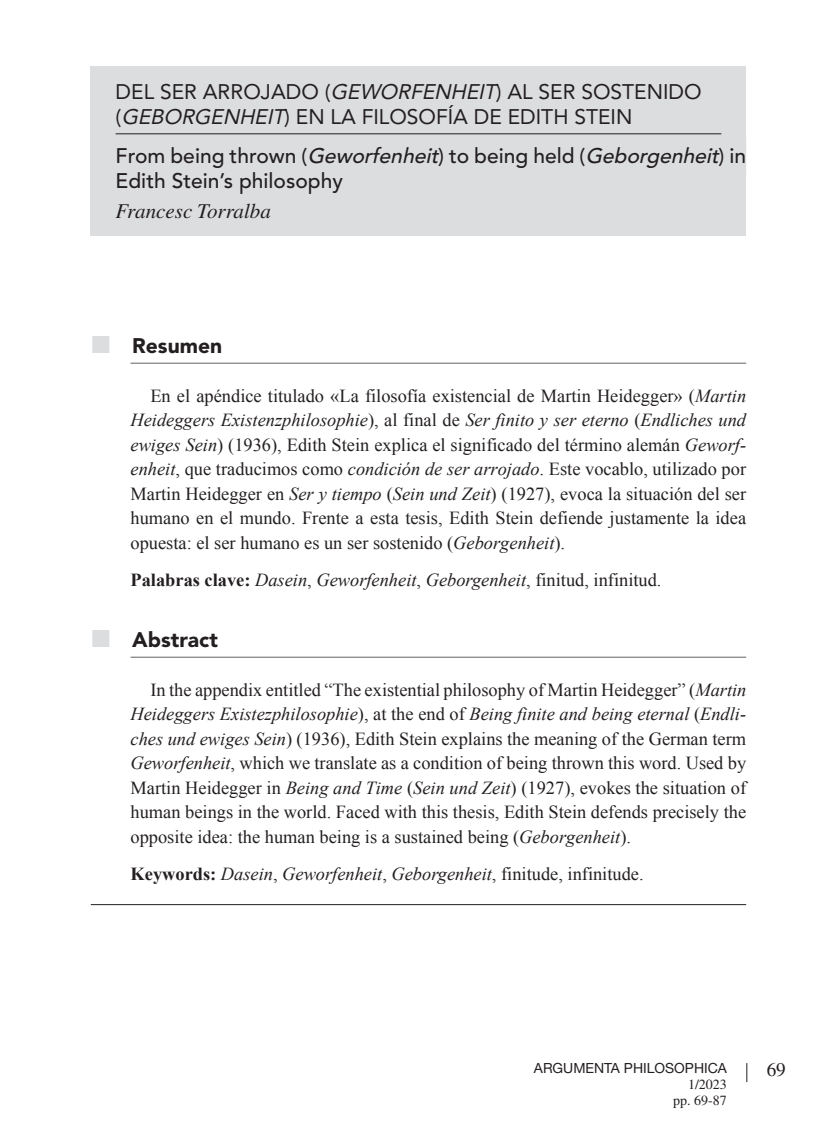
<style>
.page{position:relative;width:837px;height:1134px;background:#fff}
.page>*{position:absolute;margin:0;border:0;box-sizing:border-box;transform-origin:0 0}
.t1{font:21px/24.5px "Avenir LT Std";color:#231f20}
.t2{font:500 21px/24.5px "Avenir LT Std";color:#231f20}
.t3{font:900 21px "Avenir LT Std";color:#231f20}
.t4{font:italic 21px "Times LT Std";color:#231f20}
.t5{font:19.25px "Times LT Std";color:#231f20}
.t6{font:18.38px/24.5px "Times New Roman";color:#231f20;text-align:justify}
.t7{font:italic 18.38px "Times New Roman";color:#231f20}
.t8{font:14px "Helvetica Neue LT Std";color:#231f20}
.t9{font:14px/15.8px "Times LT Std";color:#231f20;text-align:right}
.s1{font-style:italic}
.s2{color:#dcdddf}
.s3{font-weight:700;font-style:normal}
.s4{font-style:normal}
</style>
<div class="page">
<svg style="left:746px;top:1063px;width:1px;height:19px"></svg>
<hr style="left:130px;top:363px;width:616px;height:1px;background:#636366">
<hr style="left:130px;top:657px;width:616px;height:1px;background:#636366">
<hr style="left:91px;top:904px;width:655px;height:1px;background:#231f20">
<div style="left:91px;top:66px;width:655px;height:169px;background:#dcdddf"></div>
<hr style="left:116px;top:134px;width:605px;height:1px;background:#231f20">
<p class="t1" style="left:116px;top:80px;width:587px">DEL SER ARROJADO (<span class="s1">GEWORFENHEIT</span>) AL SER SOSTENIDO (<span class="s1">GEBORGENHEIT</span>) EN LA FILOSOFÍA DE EDITH STEIN</p>
<p class="t2" style="left:116px;top:144px;width:631px">F ro m b e i n g t h row n ( <span class="s1">Geworfenheit</span>) t o b e i n g h e l d ( <span class="s1">Geborgenheit</span>) i n<br>Edith Stein’s philosophy</p>
<p class="t4" style="left:116px;top:200px;width:157px">Francesc Torralba</p>
<p class="t3" style="left:91px;top:333px;width:133px"><span class="s2">■</span> Resumen</p>
<p class="t6" style="left:130px;top:383px;width:617px;text-indent:20px">En el apéndice titulado «La filosofía existencial de Martin Heidegger» (<span class="s1">Martin Heideggers Existenzphilosophie</span>), al final de <span class="s1">Ser finito y ser eterno</span> (<span class="s1">Endliches und ewiges Sein</span>) (1936), Edith Stein explica el significado del término alemán <span class="s1">Geworf&shy;enheit</span>, que traducimos como <span class="s1">condición de ser arrojado</span>. Este vocablo, utilizado por Martin Heidegger en <span class="s1">Ser y tiempo</span> (<span class="s1">Sein und Zeit</span>) (1927), evoca la situación del ser humano en el mundo. Frente a esta tesis, Edith Stein defiende justamente la idea opuesta: el ser humano es un ser sostenido (<span class="s1">Geborgenheit</span>).</p>
<p class="t7" style="left:130px;top:567px;width:532px"><span class="s3">Palabras clave:</span> Dasein<span class="s4">,</span> Geworfenheit<span class="s4">,</span> Geborgenheit<span class="s4">, finitud, infinitud.</span></p>
<p class="t3" style="left:91px;top:627px;width:128px"><span class="s2">■</span> Abstract</p>
<p class="t6" style="left:130px;top:677px;width:617px;text-indent:20px">In the appendix entitled “The existential philosophy of Martin Heidegger” (<span class="s1">Martin Heideggers Existezphilosophie</span>), at the end of <span class="s1">Being finite and being eternal</span> (<span class="s1">Endli&shy;ches und ewiges Sein</span>) (1936), Edith Stein explains the meaning of the German term <span class="s1">Geworfenheit</span>, which we translate as a condition of being thrown this word. Used by Martin Heidegger in <span class="s1">Being and Time</span> (<span class="s1">Sein und Zeit</span>) (1927), evokes the situation of human beings in the world. Faced with this thesis, Edith Stein defends precisely the opposite idea: the human being is a sustained being (<span class="s1">Geborgenheit</span>).</p>
<p class="t7" style="left:130px;top:861px;width:514px"><span class="s3">Keywords:</span> Dasein<span class="s4">,</span> Geworfenheit<span class="s4">,</span> Geborgenheit<span class="s4">, finitude, infinitude.</span></p>
<p class="t8" style="left:533px;top:1060px;width:194px">ARGUMENTA PHILOSOPHICA</p>
<p class="t5" style="left:766px;top:1059px;width:21px">69</p>
<p class="t9" style="left:673px;top:1076px;width:55px">1/2023 pp. 69-87</p>
</div>
